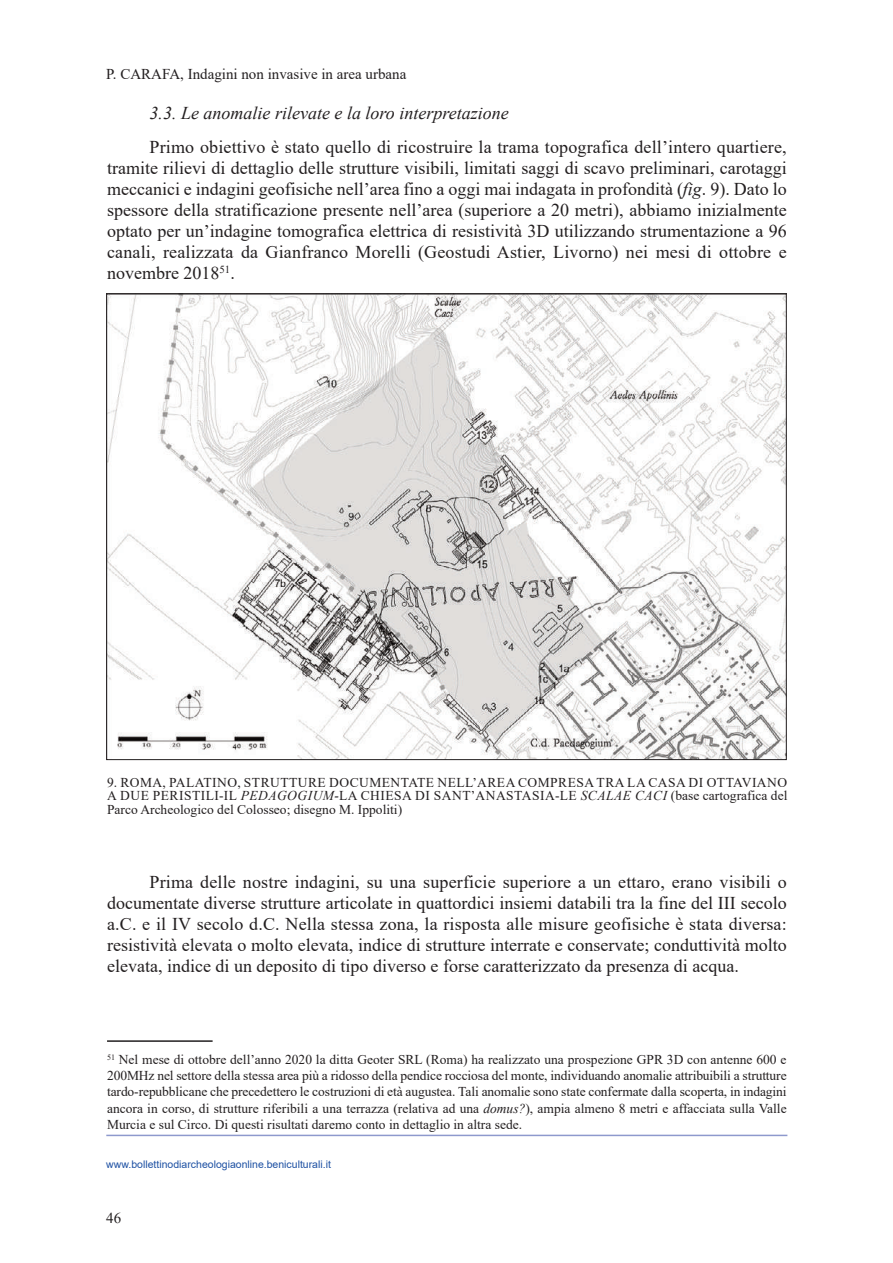
<style>
.page{position:relative;width:893px;height:1263px;background:#fff}
.page>*{position:absolute;margin:0;border:0;box-sizing:border-box;transform-origin:0 0}
.t1{font:18px/21px "Times New Roman";color:#231f20;text-align:justify}
.t2{font:italic 18px "Times New Roman";color:#231f20}
.t3{font:15px "Times New Roman";color:#231f20}
.t4{font:13.5px/16.2px "Times New Roman";color:#231f20;text-align:justify}
.t5{font:10.5px "Arial";color:#1e51a3}
.s1{font-style:italic}
</style>
<div class="page">
<hr style="left:107px;top:1040px;width:106px;height:2px;background:#231f20">
<hr style="left:106px;top:1135px;width:681px;height:1px;background:#8e99cd">
<img style="left:108px;top:296px;width:677px;height:462px">
<p class="t3" style="left:106px;top:65px;width:302px">P. CARAFA, Indagini non invasive in area urbana</p>
<p class="t2" style="left:150px;top:103px;width:361px">3.3. Le anomalie rilevate e la loro interpretazione</p>
<p class="t1" style="left:107px;top:136px;width:681px;text-indent:43px">Primo obiettivo è stato quello di ricostruire la trama topografica dell’intero quartiere, tramite rilievi di dettaglio delle strutture visibili, limitati saggi di scavo preliminari, carotaggi meccanici e indagini geofisiche nell’area fino a oggi mai indagata in profondità (<span class="s1">fig</span>. 9). Dato lo spessore della stratificazione presente nell’area (superiore a 20 metri), abbiamo inizialmente optato per un’indagine tomografica elettrica di resistività 3D utilizzando strumentazione a 96 canali, realizzata da Gianfranco Morelli (Geostudi Astier, Livorno) nei mesi di ottobre e novembre 2018<sup>51</sup>.</p>
<p class="t4" style="left:107px;top:775px;width:682px;line-height:13.5px">9. ROMA, PALATINO, STRUTTURE DOCUMENTATE NELL’AREA COMPRESA TRA LA CASA DI OTTAVIANO A DUE PERISTILI-IL <span class="s1">PEDAGOGIUM-</span>LA CHIESA DI SANT’ANASTASIA-LE <span class="s1">SCALAE CACI</span> (base cartografica del Parco Archeologico del Colosseo; disegno M. Ippoliti)</p>
<p class="t1" style="left:107px;top:871px;width:681px;text-indent:43px">Prima delle nostre indagini, su una superficie superiore a un ettaro, erano visibili o documentate diverse strutture articolate in quattordici insiemi databili tra la fine del III secolo a.C. e il IV secolo d.C. Nella stessa zona, la risposta alle misure geofisiche è stata diversa: resistività elevata o molto elevata, indice di strutture interrate e conservate; conduttività molto elevata, indice di un deposito di tipo diverso e forse caratterizzato da presenza di acqua.</p>
<p class="t4" style="left:107px;top:1051px;width:681px"><sup>51</sup> Nel mese di ottobre dell’anno 2020 la ditta Geoter SRL (Roma) ha realizzato una prospezione GPR 3D con antenne 600 e 200MHz nel settore della stessa area più a ridosso della pendice rocciosa del monte, individuando anomalie attribuibili a strutture tardo-repubblicane che precedettero le costruzioni di età augustea. Tali anomalie sono state confermate dalla scoperta, in indagini ancora in corso, di strutture riferibili a una terrazza (relativa ad una <span class="s1">domus?</span>), ampia almeno 8 metri e affacciata sulla Valle Murcia e sul Circo. Di questi risultati daremo conto in dettaglio in altra sede.</p>
<p class="t5" style="left:106px;top:1159px;width:226px">www.bollettinodiarcheologiaonline.beniculturali.it</p>
<p class="t3" style="left:106px;top:1209px;width:16px">46</p>
</div>
